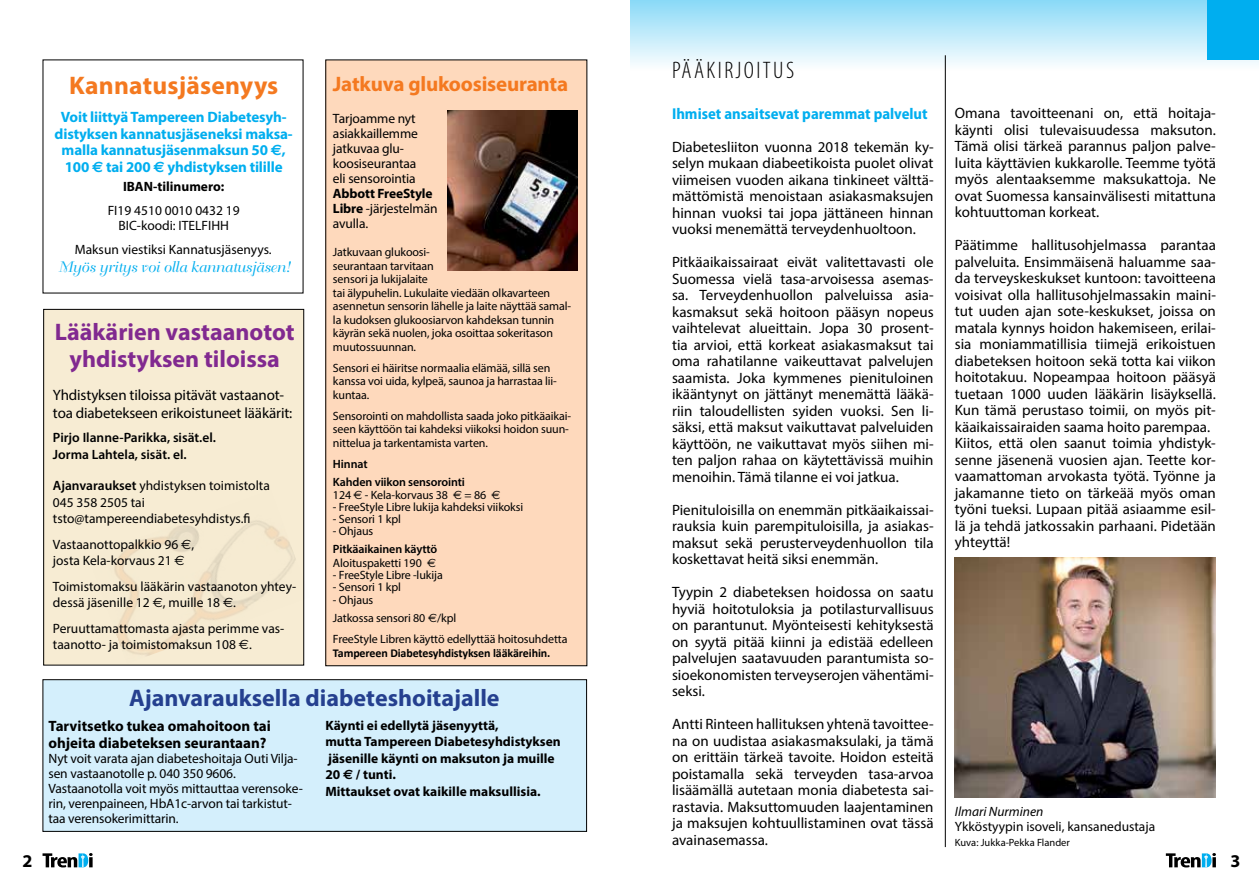
<style>
.page{position:relative;width:1259px;height:893px;background:#fff}
.page>*{position:absolute;margin:0;border:0;box-sizing:border-box;transform-origin:0 0}
.t1{font:700 25.5px "Myriad Pro";letter-spacing:.01em;color:#f47920}
.t2{font:700 24px/27px "Myriad Pro";color:#812990;text-align:center}
.t3{font:700 24px "Myriad Pro";color:#25408f}
.t4{font:300 condensed 24px "Myriad Pro";letter-spacing:.1em;color:#000}
.t5{font:700 21px "Myriad Pro";letter-spacing:-.01em;color:#f47920}
.t6{font:700 18px "Myriad Pro";color:#000}
.t7{font:700 semi-condensed 15.75px "Myriad Pro";color:#00aeef}
.t8{font:15px/16.5px "Myriad Pro";color:#000;text-align:justify}
.t9{font:700 15px/16.5px "Myriad Pro";letter-spacing:-.01em;color:#00aeef;text-align:center}
.t10{font:700 15px/16.5px "Myriad Pro";color:#000}
.t11{font:15px "Bellevue";color:#00aeef}
.t12{font:13.5px/15px "Myriad Pro";color:#000}
.t13{font:700 13.5px/16.5px "Myriad Pro";color:#000}
.t14{font:600 13.5px/16.5px "Myriad Pro";color:#000}
.t15{font:italic 13.5px "Myriad Pro";color:#000}
.t16{font:12px/13.5px "Myriad Pro";letter-spacing:-.01em;color:#000}
.t17{font:600 12px/18px "Myriad Pro";letter-spacing:-.01em;color:#000}
.t18{font:700 12px "Calibri";letter-spacing:-.01em;color:#000}
.t19{font:10.5px "Myriad Pro";color:#000}
.s1{font-family:"Euro Sans"}
.s2{font-weight:400}
.s3{font-family:"Euro Sans";font-weight:400}
.s4{font-weight:600}
</style>
<div class="page">
<svg style="left:43px;top:853px;width:50px;height:14px"></svg>
<svg style="left:1165px;top:853px;width:51px;height:14px"></svg>
<div style="left:630px;top:0;width:629px;height:70px;background:linear-gradient(to bottom,#89d9f7,#fbfdfe)"></div>
<hr style="left:945px;top:55px;width:1px;height:792px;background:#000">
<div style="left:1208px;top:0;width:51px;height:60px;background:#00aeef"></div>
<div style="left:44px;top:309px;width:260px;height:356px;background:#f7ecd3"></div>
<div style="left:43px;top:309px;width:261px;height:356px;border:1px solid #000"></div>
<img style="left:88px;top:490px;width:217px;height:174px">
<img style="left:955px;top:557px;width:261px;height:240px">
<div style="left:326px;top:60px;width:261px;height:606px;background:#fed9bc"></div>
<img style="left:448px;top:111px;width:129px;height:160px">
<div style="left:43px;top:680px;width:543px;height:151px;background:#d4effc"></div>
<div style="left:43px;top:679px;width:544px;height:153px;border:1px solid #000"></div>
<h1 class="t1" style="left:69px;top:68px;width:211px">Kannatusjäsenyys</h1>
<p class="t9" style="left:55px;top:108px;width:240px">Voit liittyä Tampereen Diabetesyh&shy;distyksen kannatusjäseneksi maksa&shy;malla kannatusjäsenmaksun 50 <span class="s1">€</span>, 100 <span class="s1">€</span> tai 200 <span class="s1">€</span> yhdistyksen tilille</p>
<p class="t13" style="left:123px;top:178px;width:103px">IBAN-tilinumero:</p>
<p class="t12" style="left:108px;top:203px;width:134px;text-align:center">FI19 4510 0010 0432 19<br>BIC-koodi: ITELFIHH</p>
<p class="t12" style="left:75px;top:242px;width:198px">Maksun viestiksi Kannatusjäsenyys.</p>
<p class="t11" style="left:58px;top:259px;width:232px">Myös yritys voi olla kannatusjäsen!</p>
<h3 class="t5" style="left:333px;top:70px;width:237px">Jatkuva glukoosiseuranta</h3>
<p class="t12" style="left:333px;top:110px;width:86px">Tarjoamme nyt asiakkaillemme jatkuvaa glu&shy;koosiseurantaa eli sensorointia</p>
<p class="t13" style="left:333px;top:185px;width:106px;line-height:15px">Abbott FreeStyle<br>Libre <span class="s2">-järjestelmän avulla.</span></p>
<p class="t16" style="left:333px;top:245px;width:240px">Jatkuvaan glukoosi-<br>seurantaan tarvitaan<br>sensori ja lukijalaite<br>tai älypuhelin. Lukulaite viedään olkavarteen asennetun sensorin lähelle ja laite näyttää samal&shy;la kudoksen glukoosiarvon kahdeksan tunnin käyrän sekä nuolen, joka osoittaa sokeritason muutossuunnan.</p>
<p class="t16" style="left:333px;top:361px;width:225px">Sensori ei häiritse normaalia elämää, sillä sen kanssa voi uida, kylpeä, saunoa ja harrastaa lii&shy;kuntaa.</p>
<p class="t16" style="left:333px;top:409px;width:240px">Sensorointi on mahdollista saada joko pitkäaikai&shy;seen käyttöön tai kahdeksi viikoksi hoidon suun&shy;nittelua ja tarkentamista varten.</p>
<p class="t17" style="left:333px;top:454px;width:133px">Hinnat<br>Kahden viikon sensorointi</p>
<p class="t16" style="left:333px;top:488px;width:169px">124 <span class="s1">€</span> - Kela-korvaus 38 <span class="s1">€</span> = 86 <span class="s1">€</span></p>
<p class="t16" style="left:333px;top:500px;width:192px">- FreeStyle Libre lukija kahdeksi viikoksi</p>
<p class="t16" style="left:333px;top:512px;width:70px">- Sensori 1 kpl</p>
<p class="t16" style="left:333px;top:524px;width:42px">- Ohjaus</p>
<p class="t17" style="left:333px;top:542px;width:106px;line-height:13.5px">Pitkäaikainen käyttö<br><span class="s2">Aloituspaketti 190</span> <span class="s3">€</span></p>
<p class="t16" style="left:333px;top:568px;width:111px">- FreeStyle Libre -lukija</p>
<p class="t16" style="left:333px;top:580px;width:70px">- Sensori 1 kpl</p>
<p class="t16" style="left:333px;top:591px;width:125px;line-height:18px">- Ohjaus<br>Jatkossa sensori 80 <span class="s1">€</span>/kpl</p>
<p class="t16" style="left:333px;top:632px;width:236px">FreeStyle Libren käyttö edellyttää hoitosuhdetta</p>
<p class="t18" style="left:333px;top:645px;width:219px">Tampereen Diabetesyhdistyksen lääkäreihin.</p>
<h2 class="t3" style="left:129px;top:682px;width:372px">Ajanvarauksella diabeteshoitajalle</h2>
<p class="t10" style="left:48px;top:717px;width:224px">Tarvitsetko tukea omahoitoon tai ohjeita diabeteksen seurantaan?</p>
<p class="t12" style="left:48px;top:750px;width:256px">Nyt voit varata ajan diabeteshoitaja Outi Vilja&shy;sen vastaanotolle p. 040 350 9606.<br>Vastaanotolla voit myös mittauttaa verensoke&shy;rin, verenpaineen, HbA1c-arvon tai tarkistut&shy;taa verensokerimittarin.</p>
<h2 class="t2" style="left:55px;top:318px;width:241px">Lääkärien vastaanotot yhdistyksen tiloissa</h2>
<p class="t8" style="left:53px;top:386px;width:241px;line-height:18px">Yhdistyksen tiloissa pitävät vastaanot&shy;toa diabetekseen erikoistuneet lääkärit:</p>
<p class="t14" style="left:53px;top:429px;width:164px">Pirjo Ilanne-Parikka, sisät.el.<br>Jorma Lahtela, sisät. el.</p>
<p class="t12" style="left:53px;top:477px;width:218px;line-height:16.5px"><span class="s4">Ajanvaraukset</span> yhdistyksen toimistolta<br>045 358 2505 tai tsto@tampereendiabetesyhdistys.fi</p>
<p class="t12" style="left:53px;top:536px;width:143px;line-height:16.5px">Vastaanottopalkkio 96 <span class="s1">€</span>, josta Kela-korvaus 21 <span class="s1">€</span></p>
<p class="t12" style="left:53px;top:578px;width:245px;line-height:16.5px">Toimistomaksu lääkärin vastaanoton yhtey&shy;dessä jäsenille 12 <span class="s1">€</span>, muille 18 <span class="s1">€</span>.</p>
<p class="t12" style="left:53px;top:620px;width:233px;line-height:16.5px">Peruuttamattomasta ajasta perimme vas&shy;taanotto- ja toimistomaksun 108 <span class="s1">€</span>.</p>
<p class="t13" style="left:325px;top:717px;width:237px">Käynti ei edellytä jäsenyyttä,<br>mutta Tampereen Diabetesyhdistyksen jäsenille käynti on maksuton ja muille<br>20 <span class="s1">€</span> / tunti.<br>Mittaukset ovat kaikille maksullisia.</p>
<h2 class="t4" style="left:672px;top:57px;width:124px">PÄÄKIRJOITUS</h2>
<p class="t7" style="left:672px;top:105px;width:257px">Ihmiset ansaitsevat paremmat palvelut</p>
<p class="t8" style="left:672px;top:138px;width:263px">Diabetesliiton vuonna 2018 tekemän ky&shy;selyn mukaan diabeetikoista puolet olivat viimeisen vuoden aikana tinkineet välttä&shy;mättömistä menoistaan asiakasmaksujen hinnan vuoksi tai jopa jättäneen hinnan vuoksi menemättä terveydenhuoltoon.</p>
<p class="t8" style="left:672px;top:254px;width:263px">Pitkäaikaissairaat eivät valitettavasti ole Suomessa vielä tasa-arvoisessa asemas&shy;sa. Terveydenhuollon palveluissa asia&shy;kasmaksut sekä hoitoon pääsyn nopeus vaihtelevat alueittain. Jopa 30 prosent&shy;tia arvioi, että korkeat asiakasmaksut tai oma rahatilanne vaikeuttavat palvelujen saamista. Joka kymmenes pienituloinen ikääntynyt on jättänyt menemättä lääkä&shy;riin taloudellisten syiden vuoksi. Sen li&shy;säksi, että maksut vaikuttavat palveluiden käyttöön, ne vaikuttavat myös siihen mi&shy;ten paljon rahaa on käytettävissä muihin menoihin. Tämä tilanne ei voi jatkua.</p>
<p class="t8" style="left:672px;top:501px;width:263px">Pienituloisilla on enemmän pitkäaikaissai&shy;rauksia kuin parempituloisilla, ja asiakas&shy;maksut sekä perusterveydenhuollon tila koskettavat heitä siksi enemmän.</p>
<p class="t8" style="left:672px;top:584px;width:263px">Tyypin 2 diabeteksen hoidossa on saatu hyviä hoitotuloksia ja potilasturvallisuus on parantunut. Myönteisesti kehityksestä on syytä pitää kiinni ja edistää edelleen palvelujen saatavuuden parantumista so&shy;sioekonomisten terveyserojen vähentämi&shy;seksi.</p>
<p class="t8" style="left:672px;top:716px;width:263px">Antti Rinteen hallituksen yhtenä tavoittee&shy;na on uudistaa asiakasmaksulaki, ja tämä on erittäin tärkeä tavoite. Hoidon esteitä poistamalla sekä terveyden tasa-arvoa lisäämällä autetaan monia diabetesta sai&shy;rastavia. Maksuttomuuden laajentaminen ja maksujen kohtuullistaminen ovat tässä avainasemassa.</p>
<p class="t8" style="left:955px;top:105px;width:262px">Omana tavoitteenani on, että hoitaja&shy;käynti olisi tulevaisuudessa maksuton.<br>Tämä olisi tärkeä parannus paljon palve&shy;luita käyttävien kukkarolle. Teemme työtä myös alentaaksemme maksukattoja. Ne ovat Suomessa kansainvälisesti mitattuna kohtuuttoman korkeat.</p>
<p class="t8" style="left:955px;top:237px;width:262px;text-align:left">Päätimme hallitusohjelmassa parantaa palveluita. Ensimmäisenä haluamme saa&shy;da terveyskeskukset kuntoon: tavoitteena voisivat olla hallitusohjelmassakin maini&shy;tut uuden ajan sote-keskukset, joissa on matala kynnys hoidon hakemiseen, erilai&shy;sia moniammatillisia tiimejä erikoistuen diabeteksen hoitoon sekä totta kai viikon hoitotakuu. Nopeampaa hoitoon pääsyä tuetaan 1000 uuden lääkärin lisäyksellä.<br>Kun tämä perustaso toimii, on myös pit&shy;käaikaissairaiden saama hoito parempaa.<br>Kiitos, että olen saanut toimia yhdistyk&shy;senne jäsenenä vuosien ajan. Teette kor&shy;vaamattoman arvokasta työtä. Työnne ja jakamanne tieto on tärkeää myös oman työni tueksi. Lupaan pitää asiaamme esil&shy;lä ja tehdä jatkossakin parhaani. Pidetään yhteyttä!</p>
<p class="t15" style="left:955px;top:803px;width:90px">Ilmari Nurminen</p>
<p class="t12" style="left:955px;top:819px;width:202px">Ykköstyypin isoveli, kansanedustaja</p>
<p class="t19" style="left:955px;top:836px;width:117px">Kuva: Jukka-Pekka Flander</p>
<p class="t6" style="left:23px;top:849px;width:11px">2</p>
<p class="t6" style="left:1230px;top:849px;width:11px">3</p>
</div>
